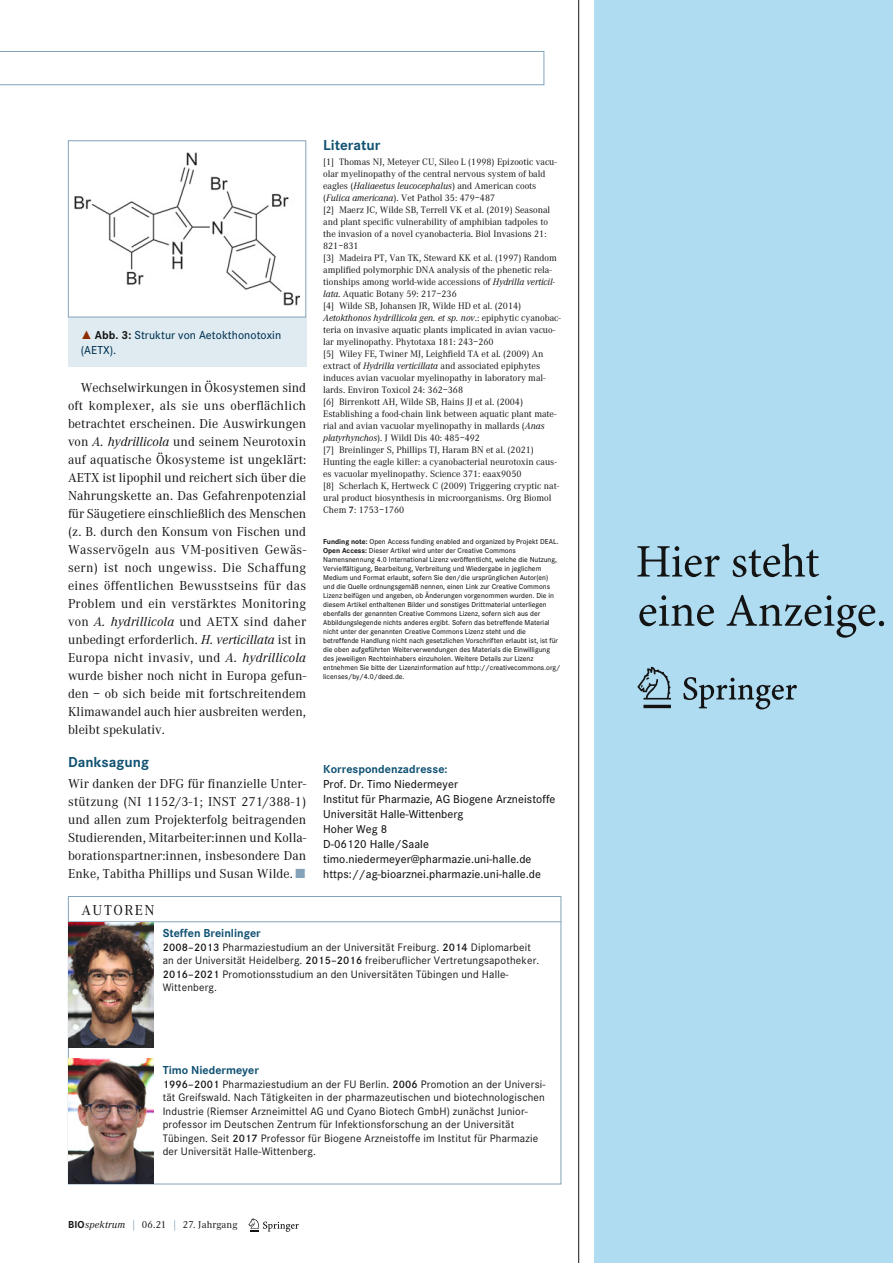
<style>
.page{position:relative;width:893px;height:1263px;background:#fff}
.page>*{position:absolute;margin:0;border:0;box-sizing:border-box;transform-origin:0 0}
.t1{font:700 15px "Corporate S";color:#115273}
.t2{font:15px "Corporate A";letter-spacing:.095em;color:#131413}
.t3{font:13.5px/18px "Corporate A";letter-spacing:.005em;color:#131413;text-align:justify}
.t4{font:500 12px/15px "Corporate S";letter-spacing:.005em;color:#131413}
.t5{font:700 12px "Corporate S";color:#115273}
.t6{font:500 12px/15px "Corporate S";letter-spacing:.005em;color:#003252}
.t7{font:11.25px/13.5px "Corporate S";letter-spacing:.015em;color:#131413}
.t8{font:10.5px "Corporate A";letter-spacing:.015em;color:#131413}
.t9{font:9.75px/12px "Corporate A";letter-spacing:-.005em;color:#131413}
.t10{font:500 7.5px/9px "Corporate S";color:#131413}
.s1{font-family:"The Sans Expert";font-weight:400;color:#8d2d00}
.s2{font-weight:700;color:#131413}
.s3{font-style:italic}
.s4{font-family:"The Sans Expert";color:#84a2ba}
.s5{font-weight:700}
.s6{font-weight:600}
.s7{font-family:"Corporate S";font-weight:700}
.s8{color:#658ba6}
</style>
<div class="page">
<svg style="left:248px;top:1218px;width:51px;height:14px"></svg>
<div style="left:68px;top:317px;width:238px;height:50px;background:#dfebf1"></div>
<img style="left:74px;top:152px;width:226px;height:153px">
<div style="left:68px;top:140px;width:238px;height:177px;border:1px solid #84a2ba"></div>
<hr style="left:68px;top:921px;width:493px;height:1px;background:#84a2ba">
<img style="left:69px;top:922px;width:85px;height:126px">
<img style="left:69px;top:1058px;width:85px;height:126px">
<hr style="left:578px;top:0;width:1px;height:1263px;background:#131413">
<div style="left:594px;top:0;width:299px;height:1263px;background:#afdcf1"></div>
<svg style="left:637px;top:543px;width:247px;height:95px"></svg>
<svg style="left:637px;top:667px;width:160px;height:42px"></svg>
<svg style="left:0;top:51px;width:544px;height:34px"></svg>
<p class="t6" style="left:81px;top:329px;width:202px"><span class="s1">˚</span> <span class="s2">Abb. 3:</span> Struktur von Aetokthonotoxin (AETX).</p>
<p class="t3" style="left:68px;top:380px;width:240px;text-indent:13px">Wechselwirkungen in Ökosystemen sind oft komplexer, als sie uns oberflächlich betrachtet erscheinen. Die Auswirkungen von <span class="s3">A. hydrillicola</span> und seinem Neurotoxin auf aquatische Ökosysteme ist ungeklärt:<br>AETX ist lipophil und reichert sich über die Nahrungskette an. Das Gefahrenpotenzial für Säugetiere einschließlich des Menschen (z. B. durch den Konsum von Fischen und Wasservögeln aus VM-positiven Gewäs&shy;sern) ist noch ungewiss. Die Schaffung eines öffentlichen Bewusstseins für das Problem und ein verstärktes Monitoring von <span class="s3">A. hydrillicola</span> und AETX sind daher unbedingt erforderlich. <span class="s3">H. verticillata</span> ist in Europa nicht invasiv, und <span class="s3">A. hydrillicola </span>wurde bisher noch nicht in Europa gefun&shy;den – ob sich beide mit fortschreitendem Klimawandel auch hier ausbreiten werden, bleibt spekulativ.</p>
<h1 class="t1" style="left:68px;top:757px;width:83px">Danksagung</h1>
<p class="t3" style="left:68px;top:776px;width:240px">Wir danken der DFG für finanzielle Unter&shy;stützung (NI 1152/3-1; INST 271/388-1) und allen zum Projekterfolg beitragenden Studierenden, Mitarbeiter:innen und Kolla&shy;bo ra tionspartner:innen, insbesondere Dan Enke, Tabitha Phillips und Susan Wilde. <span class="s4">ó</span></p>
<h1 class="t2" style="left:82px;top:905px;width:74px">AUTOREN</h1>
<h1 class="t1" style="left:323px;top:140px;width:59px">Literatur</h1>
<p class="t9" style="left:323px;top:157px;width:239px">[1] Thomas NJ, Meteyer CU, Sileo L (1998) Epizootic vacu&shy;olar myelinopathy of the central nervous system of bald eagles (<span class="s3">Haliaeetus leucocephalus</span>) and American coots (<span class="s3">Fulica americana</span>). Vet Pathol 35: 479–487<br>[2] Maerz JC, Wilde SB, Terrell VK et al. (2019) Seasonal and plant specific vulnerability of amphibian tadpoles to the invasion of a novel cyanobacteria. Biol Invasions 21:<br>821–831<br>[3] Madeira PT, Van TK, Steward KK et al. (1997) Random amplified polymorphic DNA analysis of the phenetic rela&shy;tionships among world-wide accessions of <span class="s3">Hydrilla verticil&shy;lata</span>. Aquatic Botany 59: 217–236<br>[4] Wilde SB, Johansen JR, Wilde HD et al. (2014)<br><span class="s3">Aetokthonos hydrillicola gen. et sp. nov</span>.: epiphytic cyanobac&shy;teria on invasive aquatic plants implicated in avian vacuo&shy;lar myelinopathy. Phytotaxa 181: 243–260<br>[5] Wiley FE, Twiner MJ, Leighfield TA et al. (2009) An extract of <span class="s3">Hydrilla verticillata</span> and associated epiphytes induces avian vacuolar myelinopathy in laboratory mal&shy;lards. Environ Toxicol 24: 362–368<br>[6] Birrenkott AH, Wilde SB, Hains JJ et al. (2004)<br>Establishing a food-chain link between aquatic plant mate&shy;rial and avian vacuolar myelinopathy in mallards (<span class="s3">Anas platyrhynchos</span>). J Wildl Dis 40: 485–492<br>[7] Breinlinger S, Phillips TJ, Haram BN et al. (2021)<br>Hunting the eagle killer: a cyanobacterial neurotoxin caus&shy;es vacuolar myelinopathy. Science 371: eaax9050<br>[8] Scherlach K, Hertweck C (2009) Triggering cryptic nat&shy;ural product biosynthesis in microorganisms. Org Biomol Chem <span class="s5">7</span>: 1753–1760</p>
<p class="t10" style="left:323px;top:537px;width:239px"><span class="s5">Funding note:</span> Open Access funding enabled and organized by Projekt DEAL.<br><span class="s5">Open Access:</span> Dieser Artikel wird unter der Creative Commons Namensnennung 4.0 International Lizenz veröffentlicht, welche die Nutzung, Vervielfältigung, Bearbeitung, Verbreitung und Wiedergabe in jeglichem Medium und Format erlaubt, sofern Sie den/die ursprünglichen Autor(en) und die Quelle ordnungsgemäß nennen, einen Link zur Creative Commons Lizenz beifügen und angeben, ob Änderungen vorgenommen wurden. Die in diesem Artikel enthaltenen Bilder und sonstiges Drittmaterial unterliegen ebenfalls der genannten Creative Commons Lizenz, sofern sich aus der Abbildungslegende nichts anderes ergibt. Sofern das betreffende Material nicht unter der genannten Creative Commons Lizenz steht und die betreffende Handlung nicht nach gesetzlichen Vorschriften erlaubt ist, ist für die oben aufgeführten Weiterverwendungen des Materials die Einwilligung des jeweiligen Rechteinhabers einzuholen. Weitere Details zur Lizenz entnehmen Sie bitte der Lizenzinformation auf http://creativecommons.org/ licenses/by/4.0/deed.de.</p>
<p class="t5" style="left:323px;top:765px;width:126px">Korrespondenzadresse:</p>
<p class="t4" style="left:323px;top:778px;width:234px">Prof. Dr. Timo Niedermeyer<br>Institut für Pharmazie, AG Biogene Arzneistoffe Universität Halle-Wittenberg<br>Hoher Weg 8<br>D-06120 Halle/Saale timo.niedermeyer@pharmazie.uni-halle.de https://ag-bioarznei.pharmazie.uni-halle.de</p>
<p class="t5" style="left:163px;top:929px;width:100px">Steffen Breinlinger</p>
<p class="t7" style="left:163px;top:941px;width:378px"><span class="s6">2008–2013</span> Pharmaziestudium an der Universität Freiburg. <span class="s6">2014</span> Diplomarbeit an der Universität Heidelberg. <span class="s6">2015–2016</span> freiberuflicher Vertretungsapotheker.<br><span class="s6">2016–2021</span> Promotionsstudium an den Universitäten Tübingen und Halle-Wittenberg.</p>
<p class="t5" style="left:163px;top:1066px;width:98px">Timo Niedermeyer</p>
<p class="t7" style="left:163px;top:1078px;width:384px"><span class="s6">1996–2001</span> Pharmaziestudium an der FU Berlin. <span class="s6">2006</span> Promotion an der Universi&shy;tät Greifswald. Nach Tätigkeiten in der pharmazeutischen und biotechnologischen Industrie (Riemser Arzneimittel AG und Cyano Biotech GmbH) zunächst Junior&shy;professor im Deutschen Zentrum für Infektionsforschung an der Universität Tübingen. Seit <span class="s6">2017</span> Professor für Biogene Arzneistoffe im Institut für Pharmazie der Universität Halle-Wittenberg.</p>
<p class="t8" style="left:68px;top:1221px;width:171px"><span class="s7">BIO</span><span class="s3">spektrum</span> <span class="s8">|</span> 06.21 <span class="s8">|</span> 27. Jahrgang</p>
</div>
